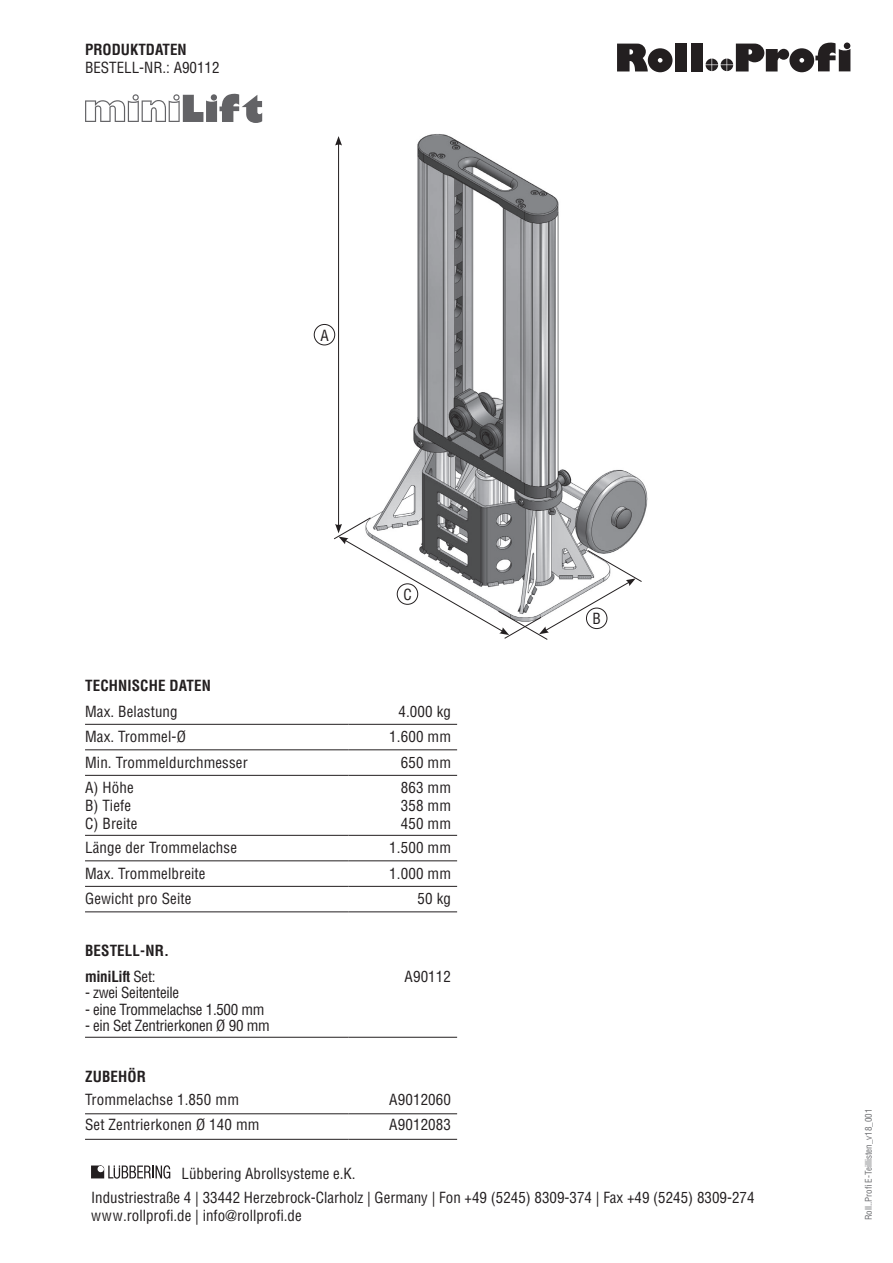
<style>
.page{position:relative;width:893px;height:1263px;background:#fff}
.page>*{position:absolute;margin:0;border:0;box-sizing:border-box;transform-origin:0 0}
.t1{font:condensed 15px/18px "Helvetica";color:#231f20}
.t2{font:condensed 15px "Helvetica";letter-spacing:-.02em;color:#231f20}
.t3{font:700 condensed 15px/25.5px "Helvetica";letter-spacing:.01em;color:#231f20}
.t4{font:condensed 9px "Helvetica";color:#6c6d70}
.s1{font-weight:400}
</style>
<div class="page">
<svg style="left:91px;top:1165px;width:79px;height:14px"></svg>
<div style="left:675px;top:43px;width:12px;height:28px;background:#231f20"></div>
<div style="left:691px;top:43px;width:12px;height:28px;background:#231f20"></div>
<svg style="left:706px;top:43px;width:144px;height:29px"></svg>
<svg style="left:617px;top:44px;width:55px;height:28px"></svg>
<img style="left:313px;top:134px;width:335px;height:385px">
<hr style="left:85px;top:724px;width:264px;height:1px;background:#231f20">
<hr style="left:349px;top:724px;width:108px;height:1px;background:#231f20">
<hr style="left:85px;top:749px;width:264px;height:1px;background:#231f20">
<hr style="left:349px;top:749px;width:108px;height:1px;background:#231f20">
<hr style="left:85px;top:775px;width:264px;height:1px;background:#231f20">
<hr style="left:349px;top:775px;width:108px;height:1px;background:#231f20">
<hr style="left:85px;top:835px;width:264px;height:1px;background:#231f20">
<hr style="left:349px;top:835px;width:108px;height:1px;background:#231f20">
<hr style="left:85px;top:860px;width:264px;height:1px;background:#231f20">
<hr style="left:349px;top:860px;width:108px;height:1px;background:#231f20">
<hr style="left:85px;top:886px;width:264px;height:1px;background:#231f20">
<hr style="left:349px;top:886px;width:108px;height:1px;background:#231f20">
<hr style="left:85px;top:912px;width:264px;height:1px;background:#231f20">
<hr style="left:349px;top:912px;width:108px;height:1px;background:#231f20">
<hr style="left:85px;top:1037px;width:264px;height:1px;background:#231f20">
<hr style="left:349px;top:1037px;width:108px;height:1px;background:#231f20">
<hr style="left:85px;top:1113px;width:264px;height:1px;background:#231f20">
<hr style="left:349px;top:1113px;width:108px;height:1px;background:#231f20">
<hr style="left:85px;top:1139px;width:264px;height:1px;background:#231f20">
<hr style="left:349px;top:1139px;width:108px;height:1px;background:#231f20">
<hr style="left:338px;top:143px;width:1px;height:383px;background:#231f20">
<svg style="left:335px;top:136px;width:7px;height:10px"></svg>
<svg style="left:333px;top:517px;width:310px;height:123px"></svg>
<div style="left:586px;top:608px;width:21px;height:20px;background:#fff;border-radius:50%"></div>
<div style="left:586px;top:608px;width:21px;height:21px;border:1px solid #231f20;border-radius:50%"></div>
<div style="left:314px;top:324px;width:21px;height:21px;background:#fff;border-radius:50%"></div>
<div style="left:314px;top:324px;width:21px;height:21px;border:1px solid #231f20;border-radius:50%"></div>
<div style="left:397px;top:584px;width:21px;height:20px;background:#fff;border-radius:50%"></div>
<div style="left:397px;top:583px;width:21px;height:22px;border:1px solid #231f20;border-radius:50%"></div>
<svg style="left:85px;top:94px;width:177px;height:29px"></svg>
<p class="t3" style="left:85px;top:36px;width:103px">PRODUKTDATEN</p>
<p class="t1" style="left:85px;top:58px;width:136px">BESTELL-NR.: A90112</p>
<p class="t1" style="left:320px;top:326px;width:10px">A</p>
<p class="t1" style="left:403px;top:585px;width:10px">C</p>
<p class="t3" style="left:85px;top:673px;width:128px">TECHNISCHE DATEN</p>
<p class="t1" style="left:85px;top:702px;width:94px">Max. Belastung</p>
<p class="t1" style="left:398px;top:702px;width:54px">4.000 kg</p>
<p class="t1" style="left:85px;top:728px;width:102px">Max. Trommel-Ø</p>
<p class="t1" style="left:389px;top:728px;width:63px">1.600 mm</p>
<p class="t1" style="left:85px;top:753px;width:164px">Min. Trommeldurchmesser</p>
<p class="t1" style="left:401px;top:753px;width:52px">650 mm</p>
<p class="t1" style="left:85px;top:779px;width:54px">A) Höhe<br>B) Tiefe<br>C) Breite</p>
<p class="t1" style="left:401px;top:779px;width:52px;text-align:justify">863 mm 358 mm 450 mm</p>
<p class="t1" style="left:85px;top:839px;width:153px">Länge der Trommelachse</p>
<p class="t1" style="left:389px;top:839px;width:63px">1.500 mm</p>
<p class="t1" style="left:85px;top:864px;width:122px">Max. Trommelbreite</p>
<p class="t1" style="left:389px;top:864px;width:63px">1.000 mm</p>
<p class="t1" style="left:85px;top:890px;width:108px">Gewicht pro Seite</p>
<p class="t1" style="left:418px;top:890px;width:35px">50 kg</p>
<p class="t3" style="left:85px;top:938px;width:86px">BESTELL-NR. miniLift <span class="s1">Set:</span></p>
<p class="t2" style="left:85px;top:983px;width:96px">- zwei Seitenteile</p>
<p class="t2" style="left:85px;top:1000px;width:181px">- eine Trommelachse 1.500 mm</p>
<p class="t2" style="left:85px;top:1016px;width:186px">- ein Set Zentrierkonen Ø 90 mm</p>
<p class="t1" style="left:404px;top:967px;width:48px">A90112</p>
<p class="t3" style="left:85px;top:1064px;width:62px">ZUBEHÖR</p>
<p class="t1" style="left:85px;top:1090px;width:155px">Trommelachse 1.850 mm</p>
<p class="t1" style="left:389px;top:1090px;width:63px">A9012060</p>
<p class="t1" style="left:85px;top:1115px;width:176px">Set Zentrierkonen Ø 140 mm</p>
<p class="t1" style="left:389px;top:1115px;width:63px">A9012083</p>
<p class="t1" style="left:593px;top:610px;width:10px">B</p>
<p class="t1" style="left:91px;top:1161px;width:665px;line-height:24px;text-indent:91px">Lübbering Abrollsysteme e.K.<br>Industriestraße 4 | 33442 Herzebrock-Clarholz | Germany | Fon +49 (5245) 8309-374 | Fax +49 (5245) 8309-274</p>
<p class="t1" style="left:91px;top:1206px;width:212px">www.rollprofi.de | info@rollprofi.de</p>
<p class="t4" style="left:863px;top:1220px;width:113px;rotate:-90deg">Roll..Profi E-Teillisten_v18_001</p>
</div>
